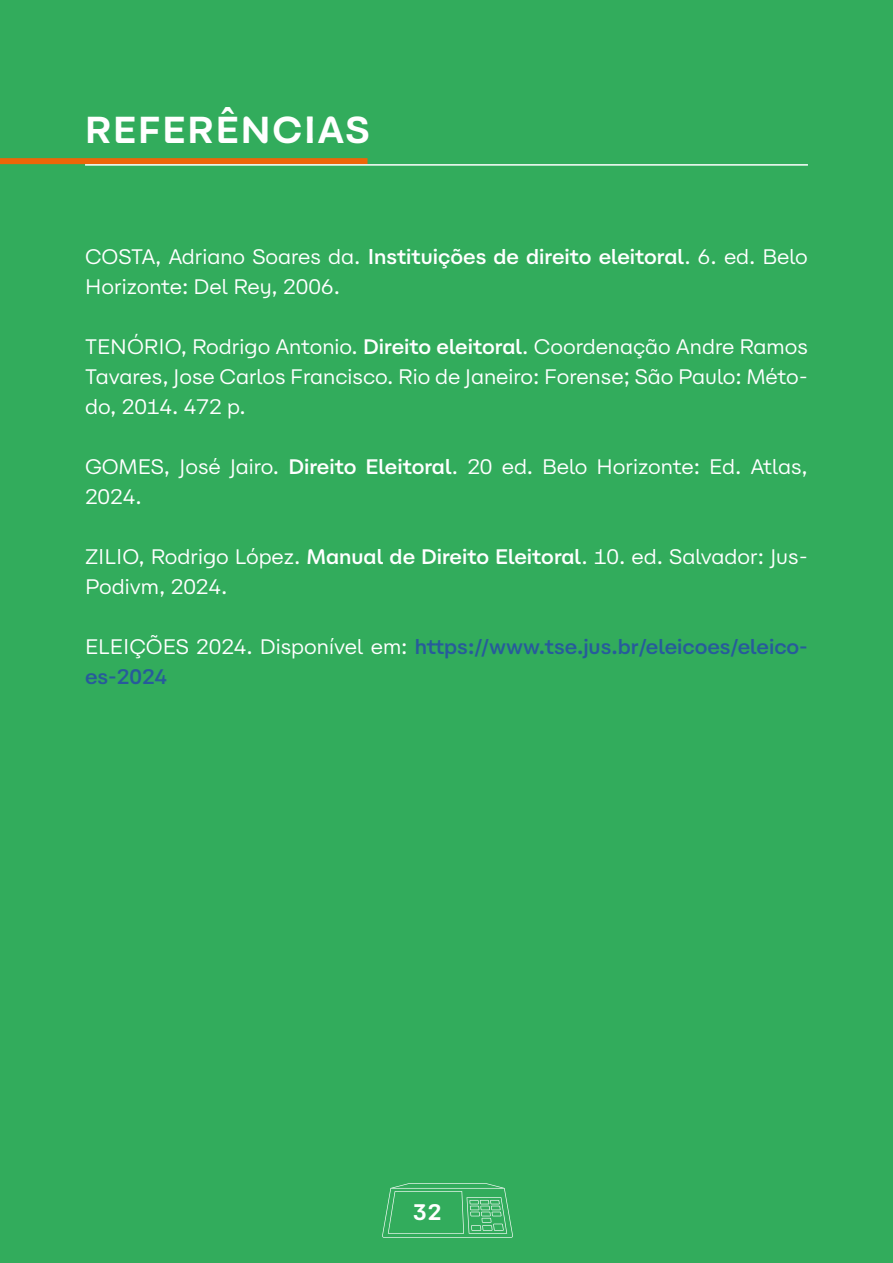
<style>
.page{position:relative;width:893px;height:1263px;background:#32ac5c}
.page>*{position:absolute;margin:0;border:0;box-sizing:border-box;transform-origin:0 0}
.t1{font:37.5px "Carbona Variable";letter-spacing:.055em;color:#fff}
.t2{font:22.5px "Carbona Variable";color:#fff}
.t3{font:21px/30px "Carbona Variable";color:#fff}
.t4{font:21px/30px "Carbona Variable";color:#275b9b}
.s1{color:#fff}
</style>
<div class="page">
<svg style="left:382px;top:1183px;width:131px;height:55px"></svg>
<div style="left:0;top:158px;width:367px;height:6px;background:#ec6608"></div>
<hr style="left:85px;top:164px;width:723px;height:2px;background:#fff">
<h1 class="t1" style="left:85px;top:106px;width:286px">REFERÊNCIAS</h1>
<p class="t3" style="left:85px;top:241px;width:724px">COSTA, Adriano Soares da. Instituições de direito eleitoral. 6. ed. Belo<br>Horizonte: Del Rey, 2006.</p>
<p class="t3" style="left:85px;top:331px;width:724px;text-align:justify">TENÓRIO, Rodrigo Antonio. Direito eleitoral. Coordenação Andre Ramos Tavares, Jose Carlos Francisco. Rio de Janeiro: Forense; São Paulo: Méto&shy;do, 2014. 472 p.</p>
<p class="t3" style="left:85px;top:451px;width:724px">GOMES, José Jairo. Direito Eleitoral. 20 ed. Belo Horizonte: Ed. Atlas,<br>2024.</p>
<p class="t3" style="left:85px;top:541px;width:724px">ZILIO, Rodrigo López. Manual de Direito Eleitoral. 10. ed. Salvador: Jus-<br>Podivm, 2024.</p>
<p class="t4" style="left:85px;top:631px;width:724px"><span class="s1">ELEIÇÕES 2024. Disponível em:</span> https://www.tse.jus.br/eleicoes/eleico&shy;es-2024</p>
<p class="t2" style="left:413px;top:1198px;width:30px">32</p>
</div>
